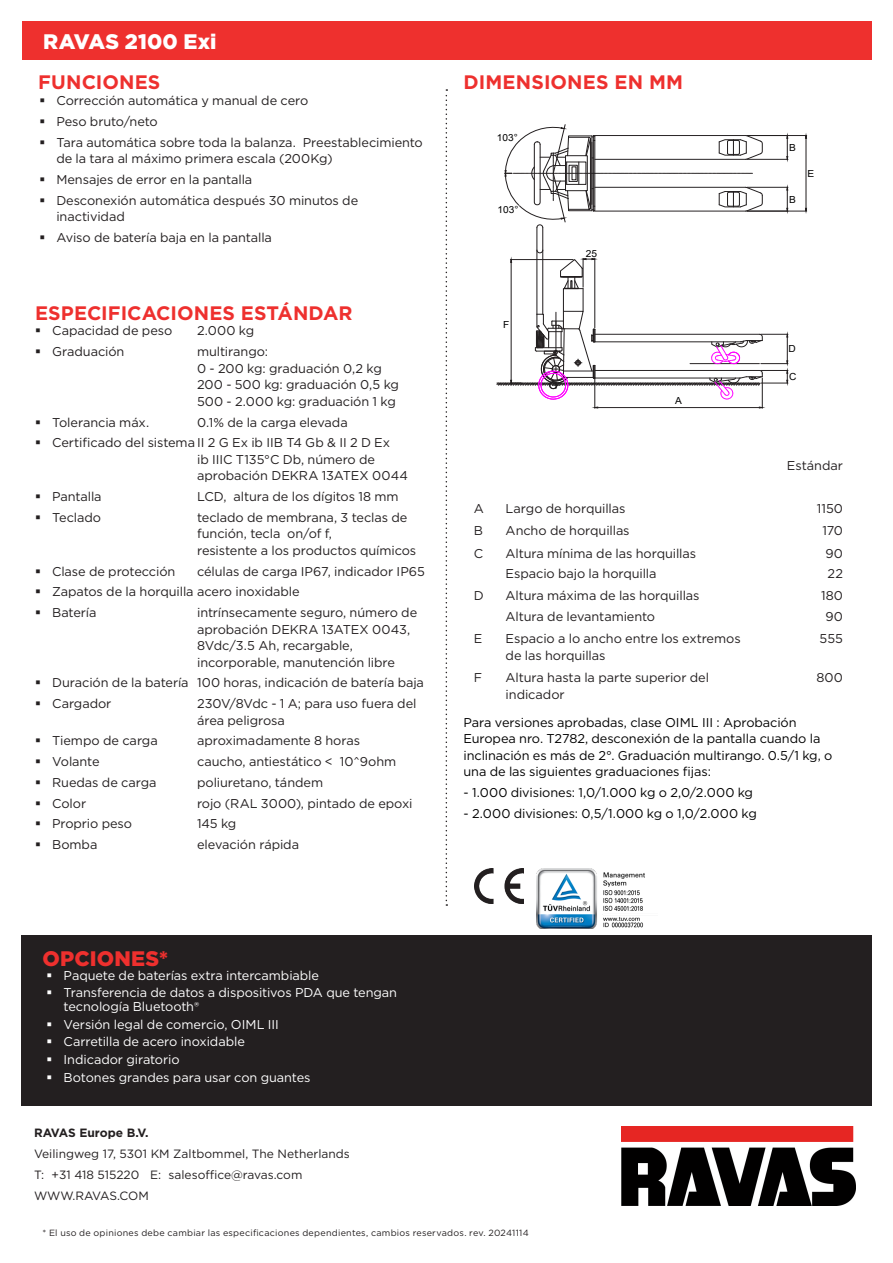
<style>
.page{position:relative;width:893px;height:1263px;background:#fff}
.page>*{position:absolute;margin:0;border:0;box-sizing:border-box;transform-origin:0 0}
.t1{font:900 21px "Gotham";color:#fff}
.kop_wit{font:900 21px "Gotham";letter-spacing:.01em;color:#ee302e}
.tussenkop{font:700 19.5px "Gotham";letter-spacing:.005em;color:#ee302e}
.plat{font:12.75px/16.5px "Gotham";letter-spacing:-.005em;color:#231f20}
.plat-2{font:12.75px/16.5px "Gotham";letter-spacing:-.005em;color:#000}
.t2{font:12.75px/13.5px "Gotham";letter-spacing:-.005em;color:#fff}
.t3{font:12px/21px "Gotham";color:#231f20}
.t4{font:9.75px "Arial";color:#000;scale:1.04 1}
.opties_wit{font:9px "Gotham";letter-spacing:.025em;color:#231f20}
.s1{font-weight:700}
.s2{color:#fff}
</style>
<div class="page">
<div style="left:22px;top:21px;width:849px;height:39px;background:#ee302e"></div>
<div style="left:21px;top:935px;width:851px;height:171px;background:#231f20"></div>
<svg style="left:446px;top:89px;width:1px;height:817px"></svg>
<img style="left:536px;top:869px;width:109px;height:59px">
<img style="left:475px;top:869px;width:48px;height:34px">
<hr style="left:542px;top:228px;width:1px;height:86px;background:#231f20">
<hr style="left:537px;top:228px;width:1px;height:86px;background:#231f20">
<hr style="left:747px;top:159px;width:41px;height:1px;background:#231f20">
<svg style="left:786px;top:136px;width:2px;height:24px"></svg>
<hr style="left:747px;top:135px;width:60px;height:1px;background:#231f20">
<hr style="left:747px;top:211px;width:60px;height:1px;background:#231f20">
<hr style="left:806px;top:138px;width:1px;height:70px;background:#231f20">
<hr style="left:747px;top:187px;width:41px;height:1px;background:#231f20">
<svg style="left:786px;top:187px;width:2px;height:25px"></svg>
<hr style="left:594px;top:378px;width:1px;height:30px;background:#231f20">
<hr style="left:762px;top:378px;width:1px;height:30px;background:#231f20">
<hr style="left:598px;top:407px;width:161px;height:1px;background:#231f20">
<svg style="left:504px;top:125px;width:259px;height:103px"></svg>
<div style="left:569px;top:165px;width:8px;height:17px;border:1px solid #231f20"></div>
<svg style="left:497px;top:250px;width:291px;height:150px"></svg>
<img style="left:622px;top:1127px;width:233px;height:79px">
<p class="t1" style="left:43px;top:27px;width:175px">RAVAS 2100 Exi</p>
<p class="tussenkop" style="left:38px;top:69px;width:124px">FUNCIONES</p>
<p class="tussenkop" style="left:463px;top:69px;width:221px">DIMENSIONES EN MM</p>
<p class="plat" style="left:56px;top:92px;width:253px">Corrección automática y manual de cero</p>
<p class="plat" style="left:56px;top:113px;width:103px">Peso bruto/neto</p>
<p class="plat" style="left:56px;top:134px;width:368px">Tara automática sobre toda la balanza. Preestablecimiento de la tara al máximo primera escala (200Kg)</p>
<p class="plat" style="left:56px;top:171px;width:198px">Mensajes de error en la pantalla</p>
<p class="plat" style="left:56px;top:192px;width:303px">Desconexión automática después 30 minutos de inactividad</p>
<p class="plat" style="left:56px;top:229px;width:217px">Aviso de batería baja en la pantalla</p>
<p class="t4" style="left:497px;top:131px;width:22px">103°</p>
<p class="t4" style="left:498px;top:203px;width:22px">103°</p>
<p class="t4" style="left:586px;top:246px;width:12px">25</p>
<p class="t4" style="left:789px;top:141px;width:8px">B</p>
<p class="t4" style="left:789px;top:193px;width:8px">B</p>
<p class="t4" style="left:808px;top:167px;width:8px">E</p>
<p class="tussenkop" style="left:35px;top:300px;width:319px">ESPECIFICACIONES ESTÁNDAR</p>
<p class="plat" style="left:52px;top:322px;width:122px">Capacidad de peso</p>
<p class="plat" style="left:197px;top:322px;width:59px">2.000 kg</p>
<p class="plat" style="left:52px;top:343px;width:74px">Graduación</p>
<p class="plat" style="left:197px;top:343px;width:203px">multirango:<br>0 - 200 kg: graduación 0,2 kg<br>200 - 500 kg: graduación 0,5 kg<br>500 - 2.000 kg: graduación 1 kg</p>
<p class="plat" style="left:52px;top:413px;width:99px">Tolerancia máx.</p>
<p class="plat" style="left:197px;top:413px;width:152px">0.1% de la carga elevada</p>
<p class="plat" style="left:197px;top:434px;width:212px;text-indent:-145px">Certificado del sistema II 2 G Ex ib IIB T4 Gb &amp; II 2 D Ex<br>ib IIIC T135°C Db, número de aprobación DEKRA 13ATEX 0044</p>
<p class="plat" style="left:52px;top:488px;width:51px">Pantalla</p>
<p class="plat" style="left:197px;top:488px;width:203px">LCD, altura de los dígitos 18 mm</p>
<p class="plat" style="left:52px;top:509px;width:50px">Teclado</p>
<p class="plat" style="left:197px;top:509px;width:221px">teclado de membrana, 3 teclas de función, tecla on/of f,<br>resistente a los productos químicos</p>
<p class="plat" style="left:52px;top:562px;width:125px">Clase de protección</p>
<p class="plat" style="left:197px;top:562px;width:229px">células de carga IP67, indicador IP65</p>
<p class="plat" style="left:52px;top:583px;width:249px">Zapatos de la horquilla acero inoxidable</p>
<p class="plat" style="left:52px;top:604px;width:46px">Batería</p>
<p class="plat" style="left:197px;top:604px;width:222px">intrínsecamente seguro, número de aprobación DEKRA 13ATEX 0043,<br>8Vdc/3.5 Ah, recargable, incorporable, manutención libre</p>
<p class="plat" style="left:52px;top:674px;width:373px">Duración de la batería 100 horas, indicación de batería baja</p>
<p class="plat" style="left:52px;top:695px;width:61px">Cargador</p>
<p class="plat" style="left:197px;top:695px;width:221px">230V/8Vdc - 1 A; para uso fuera del área peligrosa</p>
<p class="plat" style="left:52px;top:732px;width:107px">Tiempo de carga</p>
<p class="plat" style="left:197px;top:732px;width:164px">aproximadamente 8 horas</p>
<p class="plat" style="left:52px;top:753px;width:49px">Volante</p>
<p class="plat" style="left:197px;top:753px;width:201px">caucho, antiestático &lt; 10^9ohm</p>
<p class="plat" style="left:52px;top:774px;width:106px">Ruedas de carga</p>
<p class="plat" style="left:197px;top:774px;width:128px">poliuretano, tándem</p>
<p class="plat" style="left:52px;top:794px;width:36px">Color</p>
<p class="plat" style="left:197px;top:794px;width:217px">rojo (RAL 3000), pintado de epoxi</p>
<p class="plat" style="left:52px;top:815px;width:82px">Proprio peso</p>
<p class="plat" style="left:197px;top:815px;width:41px">145 kg</p>
<p class="plat" style="left:52px;top:836px;width:47px">Bomba</p>
<p class="plat" style="left:197px;top:836px;width:103px">elevación rápida</p>
<p class="kop_wit" style="left:43px;top:944px;width:127px">OPCIONES*</p>
<p class="t2" style="left:64px;top:968px;width:257px">Paquete de baterías extra intercambiable</p>
<p class="t2" style="left:64px;top:986px;width:335px">Transferencia de datos a dispositivos PDA que tengan tecnología Bluetooth®</p>
<p class="t2" style="left:64px;top:1017px;width:217px">Versión legal de comercio, OIML III</p>
<p class="t2" style="left:64px;top:1035px;width:183px">Carretilla de acero inoxidable</p>
<p class="t2" style="left:64px;top:1052px;width:117px">Indicador giratorio</p>
<p class="t2" style="left:64px;top:1070px;width:248px">Botones grandes para usar con guantes</p>
<p class="t3" style="left:34px;top:1121px;width:317px"><span class="s1">RAVAS Europe B.V.<br></span>Veilingweg 17, 5301 KM Zaltbommel, The Netherlands<br>T: +31 418 515220 E: salesoffice@ravas.com<br>WWW.RAVAS.COM</p>
<p class="t4" style="left:503px;top:318px;width:7px">F</p>
<p class="t4" style="left:675px;top:394px;width:8px">A</p>
<p class="t4" style="left:788px;top:342px;width:9px">D</p>
<p class="t4" style="left:789px;top:370px;width:9px">C</p>
<p class="plat" style="left:787px;top:457px;width:58px">Estándar</p>
<p class="plat" style="left:474px;top:500px;width:12px">A</p>
<p class="plat" style="left:506px;top:500px;width:121px">Largo de horquillas</p>
<p class="plat" style="left:817px;top:500px;width:28px">1150</p>
<p class="plat" style="left:474px;top:522px;width:11px">B</p>
<p class="plat" style="left:506px;top:522px;width:125px">Ancho de horquillas</p>
<p class="plat" style="left:822px;top:522px;width:22px">170</p>
<p class="plat" style="left:474px;top:544px;width:11px">C</p>
<p class="plat" style="left:506px;top:544px;width:192px">Altura mínima de las horquillas</p>
<p class="plat" style="left:506px;top:565px;width:152px">Espacio bajo la horquilla</p>
<p class="plat" style="left:825px;top:544px;width:19px">90</p>
<p class="plat" style="left:828px;top:565px;width:17px">22</p>
<p class="plat" style="left:474px;top:587px;width:11px">D</p>
<p class="plat" style="left:506px;top:587px;width:195px">Altura máxima de las horquillas</p>
<p class="plat" style="left:506px;top:608px;width:151px">Altura de levantamiento</p>
<p class="plat" style="left:821px;top:587px;width:23px">180</p>
<p class="plat" style="left:825px;top:608px;width:19px">90</p>
<p class="plat" style="left:474px;top:630px;width:10px">E</p>
<p class="plat" style="left:506px;top:630px;width:237px">Espacio a lo ancho entre los extremos de las horquillas</p>
<p class="plat" style="left:820px;top:630px;width:25px">555</p>
<p class="plat" style="left:474px;top:669px;width:10px">F</p>
<p class="plat" style="left:506px;top:669px;width:205px">Altura hasta la parte superior del indicador</p>
<p class="plat" style="left:816px;top:669px;width:28px">800</p>
<p class="plat-2" style="left:463px;top:714px;width:370px">Para versiones aprobadas, clase OIML III : Aprobación Europea nro. T2782, desconexión de la pantalla cuando la inclinación es más de 2°. Graduación multirango. 0.5/1 kg, o una de las siguientes graduaciones fijas:</p>
<p class="plat-2" style="left:463px;top:784px;width:291px">- 1.000 divisiones: 1,0/1.000 kg o 2,0/2.000 kg</p>
<p class="plat-2" style="left:463px;top:805px;width:295px">- 2.000 divisiones: 0,5/1.000 kg o 1,0/2.000 kg</p>
<p class="opties_wit" style="left:43px;top:1226px;width:488px">* El uso de opiniones debe cambiar las especificaciones dependientes, cambios reservados. rev. <span class="s2">20241114</span></p>
</div>
